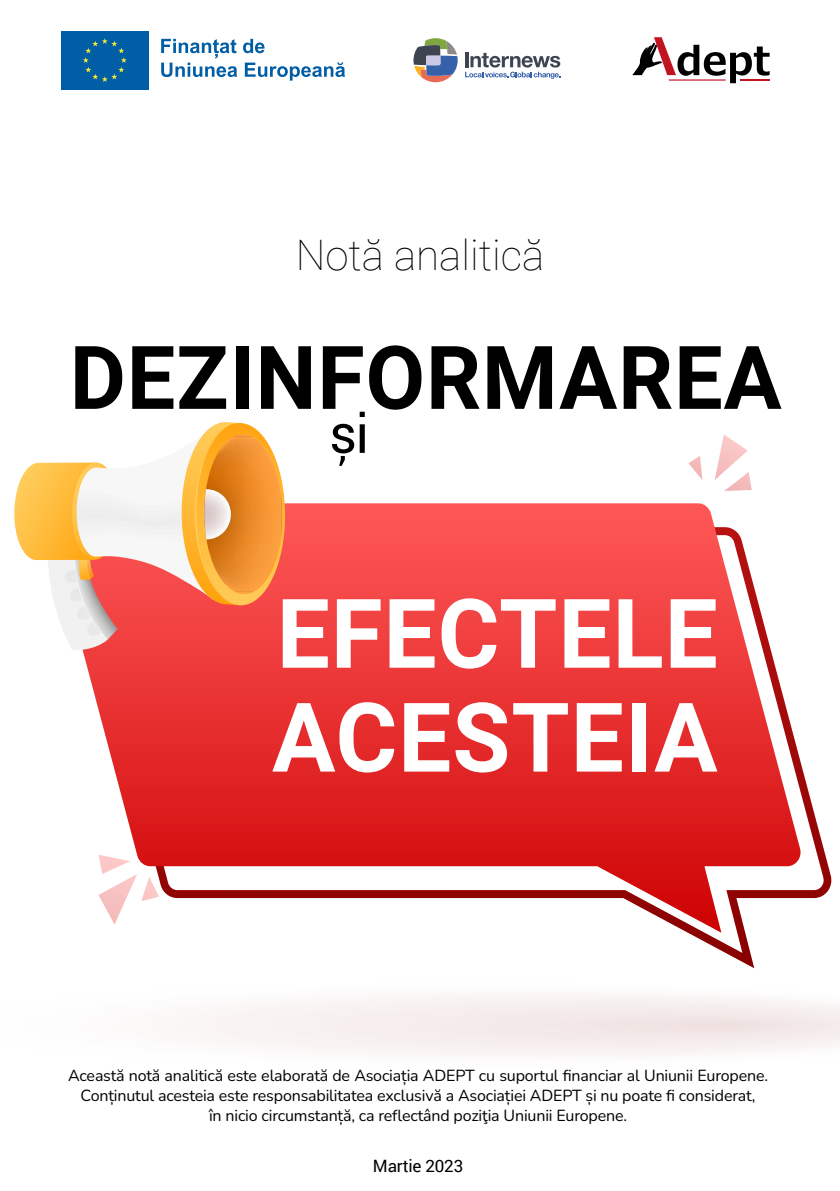
<style>
.page{position:relative;width:840px;height:1191px;background:#fff}
.page>*{position:absolute;margin:0;border:0;box-sizing:border-box;transform-origin:0 0}
.t1{font:700 96.2px "Roboto";letter-spacing:.01em;color:#fff}
.t2{font:700 88px "Roboto";letter-spacing:.01em;color:#000}
.t3{font:54px "Roboto";color:#000}
.t4{font:100 42px "Roboto";color:#000}
.t5{font:17px "Roboto";letter-spacing:-.01em;color:#000}
.t6{font:16px/20px "Nunito";letter-spacing:-.01em;color:#000;text-align:center}
</style>
<div class="page">
<svg style="left:632px;top:37px;width:137px;height:46px"></svg>
<svg style="left:413px;top:38px;width:44px;height:44px"></svg>
<hr style="left:465px;top:52px;width:3px;height:15px;background:#3e4551">
<svg style="left:465px;top:53px;width:95px;height:26px"></svg>
<svg style="left:243px;top:39px;width:21px;height:14px"></svg>
<svg style="left:161px;top:39px;width:76px;height:38px"></svg>
<svg style="left:245px;top:62px;width:100px;height:19px"></svg>
<div style="left:61px;top:31px;width:87px;height:58px;background:#005ea6"></div>
<svg style="left:83px;top:38px;width:44px;height:44px"></svg>
<div style="left:202px;top:996px;width:637px;height:58px;background:#f8f2f2"></div>
<div style="left:436px;top:1008px;width:403px;height:33px;background:#f5ebeb;border-radius:50%"></div>
<div style="left:449px;top:1009px;width:386px;height:32px;background:#f4eae9;border-radius:50%"></div>
<div style="left:553px;top:1015px;width:246px;height:20px;background:#f2e6e6;border-radius:50%"></div>
<div style="left:644px;top:1020px;width:124px;height:10px;background:#f1e3e2;border-radius:50%"></div>
<hr style="left:709px;top:1023px;width:37px;height:3px;background:#820403;border-radius:50%">
<svg style="left:686px;top:767px;width:145px;height:201px"></svg>
<svg style="left:83px;top:503px;width:719px;height:429px"></svg>
<svg style="left:714px;top:435px;width:37px;height:56px"></svg>
<svg style="left:688px;top:456px;width:14px;height:24px"></svg>
<svg style="left:98px;top:854px;width:61px;height:70px"></svg>
<svg style="left:14px;top:422px;width:271px;height:229px"></svg>
<p class="t4" style="left:295px;top:225px;width:250px">Notă analitică</p>
<p class="t2" style="left:70px;top:316px;width:713px">DEZINFORMAREA</p>
<p class="t3" style="left:329px;top:396px;width:41px">și</p>
<p class="t1" style="left:276px;top:566px;width:442px">EFECTELE</p>
<p class="t1" style="left:272px;top:670px;width:447px">ACESTEIA</p>
<p class="t6" style="left:68px;top:1064px;width:701px">Această notă analitică este elaborată de Asociația ADEPT cu suportul financiar al Uniunii Europene.<br>Conținutul acesteia este responsabilitatea exclusivă a Asociației ADEPT și nu poate fi considerat,</p>
<p class="t6" style="left:209px;top:1104px;width:419px">în nicio circumstanță, ca reflectând poziţia Uniunii Europene.</p>
<p class="t5" style="left:373px;top:1153px;width:92px">Martie 2023</p>
</div>
